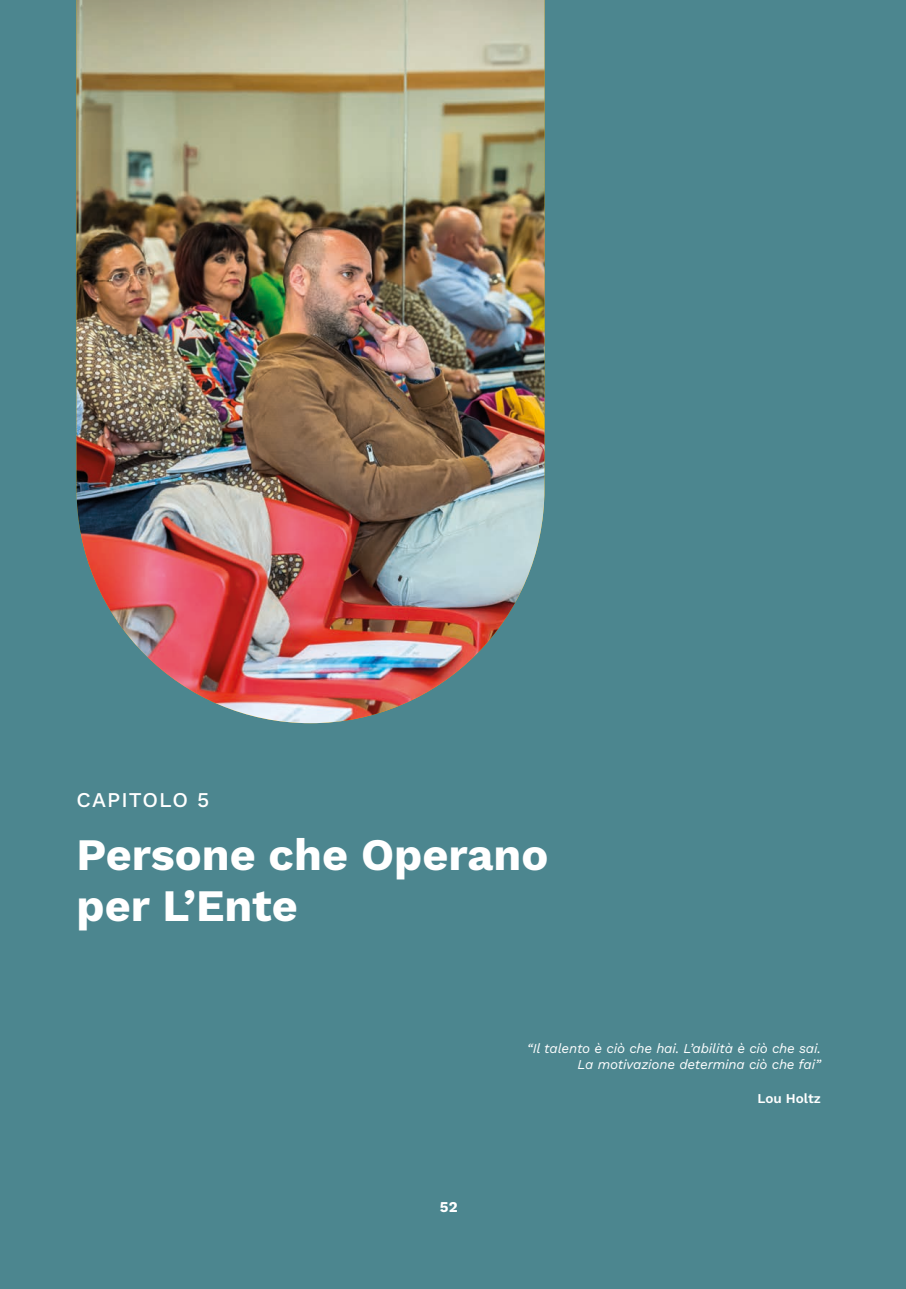
<style>
.page{position:relative;width:906px;height:1289px;background:#fff}
.page>*{position:absolute;margin:0;border:0;box-sizing:border-box;transform-origin:0 0}
.t1{font:45px/51px "Work Sans";color:#fff}
.t2{font:21px "Work Sans";letter-spacing:.05em;color:#fff}
.t3{font:15px "Work Sans";color:#fff}
.t4{font:italic 13.5px/16.2px "Work Sans";letter-spacing:-.01em;color:#fff;text-align:right}
.t5{font:13.5px "Work Sans";color:#fff}
</style>
<div class="page">
<div style="left:0;top:0;width:906px;height:1288px;background:#4c868f"></div>
<img style="left:77px;top:0;width:467px;height:723px">
<h2 class="t2" style="left:77px;top:783px;width:134px">CAPITOLO 5</h2>
<h1 class="t1" style="left:77px;top:826px;width:473px">Persone che Operano per L’Ente</h1>
<p class="t3" style="left:440px;top:1195px;width:19px">52</p>
<p class="t4" style="left:527px;top:1039px;width:295px">“Il talento è ciò che hai. L’abilità è ciò che sai.<br>La motivazione determina ciò che fai”</p>
<p class="t5" style="left:757px;top:1088px;width:65px">Lou Holtz</p>
</div>
